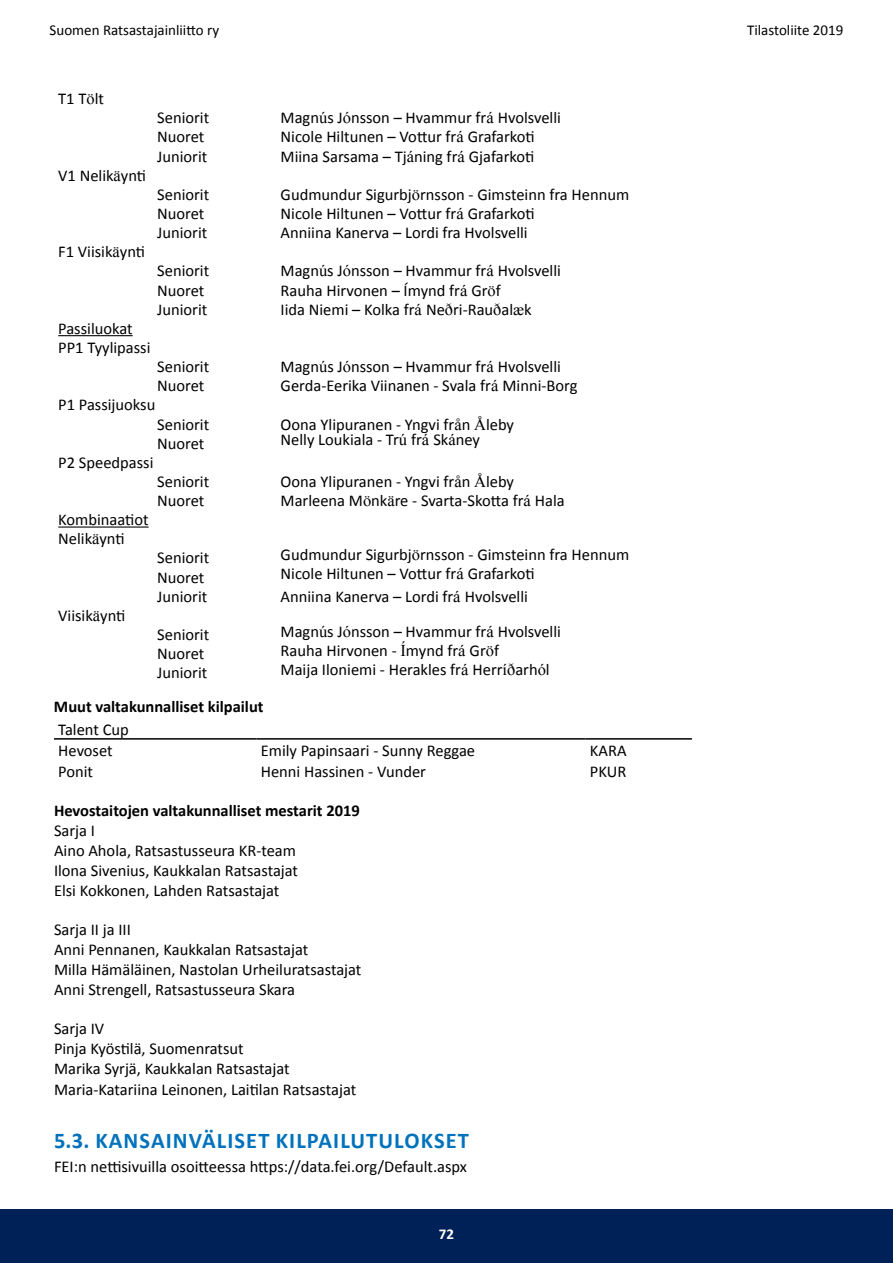
<style>
.page{position:relative;width:893px;height:1263px;background:#fff}
.page>*{position:absolute;margin:0;border:0;box-sizing:border-box;transform-origin:0 0}
.t1{font:700 22.5px "Calibri";color:#0072bc}
.t2{font:16.5px/19.8px "Calibri";color:#000}
.t3{font:700 16.5px "Calibri";color:#000}
.t4{font:15px "Calibri";color:#000}
.t5{font:700 15px "Calibri";color:#fff}
.s1{font-family:"Times New Roman"}
</style>
<div class="page">
<div style="left:0;top:1209px;width:893px;height:54px;background:#002157"></div>
<hr style="left:58px;top:335px;width:75px;height:1px;background:#000">
<hr style="left:58px;top:526px;width:91px;height:2px;background:#000">
<hr style="left:54px;top:738px;width:202px;height:2px;background:#000">
<hr style="left:256px;top:738px;width:330px;height:2px;background:#000">
<hr style="left:586px;top:738px;width:106px;height:2px;background:#000">
<p class="t4" style="left:50px;top:21px;width:171px">Suomen Ratsastajainliitto ry</p>
<p class="t4" style="left:747px;top:21px;width:98px">Tilastoliite 2019</p>
<p class="t2" style="left:58px;top:89px;width:47px">T1 T<span class="s1">ö</span>lt</p>
<p class="t2" style="left:58px;top:165px;width:89px">V1 Nelik<span class="s1">ä</span>ynti</p>
<p class="t2" style="left:58px;top:242px;width:88px">F1 Viisik<span class="s1">ä</span>ynti</p>
<p class="t2" style="left:157px;top:108px;width:53px">Seniorit</p>
<p class="t2" style="left:281px;top:108px;width:282px">Magn<span class="s1">ú</span>s J<span class="s1">ó</span>nsson – Hvammur fr<span class="s1">á</span> Hvolsvelli</p>
<p class="t2" style="left:157px;top:127px;width:49px">N uoret</p>
<p class="t2" style="left:281px;top:127px;width:256px">Nicole Hiltunen – Vottur fr<span class="s1">á</span> Grafarkoti</p>
<p class="t2" style="left:157px;top:146px;width:52px">Juniorit</p>
<p class="t2" style="left:281px;top:146px;width:255px">Miina Sarsama – Tj<span class="s1">á</span>ning fr<span class="s1">á</span> Gjafarkoti</p>
<p class="t2" style="left:157px;top:185px;width:53px">Seniorit</p>
<p class="t2" style="left:281px;top:185px;width:350px">Gudmundur Sigurbj<span class="s1">ö</span>rnsson - Gimsteinn fra Hennum</p>
<p class="t2" style="left:157px;top:204px;width:49px">N uoret</p>
<p class="t2" style="left:281px;top:204px;width:256px">Nicole Hiltunen – Vottur fr<span class="s1">á</span> Grafarkoti</p>
<p class="t2" style="left:157px;top:223px;width:52px">Juniorit</p>
<p class="t2" style="left:281px;top:223px;width:249px">Anniina Kanerva – Lordi fra Hvolsvelli</p>
<p class="t2" style="left:157px;top:261px;width:53px">Seniorit</p>
<p class="t2" style="left:281px;top:261px;width:282px">Magn<span class="s1">ú</span>s J<span class="s1">ó</span>nsson – Hvammur fr<span class="s1">á</span> Hvolsvelli</p>
<p class="t2" style="left:157px;top:280px;width:49px">N uoret</p>
<p class="t2" style="left:281px;top:280px;width:222px">Rauha Hirvonen – Ímynd fr<span class="s1">á</span> Gr<span class="s1">ö</span>f</p>
<p class="t2" style="left:157px;top:299px;width:52px">Juniorit</p>
<p class="t2" style="left:281px;top:299px;width:253px">Iida Niemi – Kolka fr<span class="s1">á</span> Ne<span class="s1">ð</span>ri-Rau<span class="s1">ð</span>al<span class="s1">æ</span>k</p>
<p class="t2" style="left:58px;top:319px;width:94px;line-height:19.2px">Passiluokat<br>PP 1 Tyylipassi</p>
<p class="t2" style="left:157px;top:357px;width:53px">Seniorit</p>
<p class="t2" style="left:281px;top:357px;width:282px">Magn<span class="s1">ú</span>s J<span class="s1">ó</span>nsson – Hvammur fr<span class="s1">á</span> Hvolsvelli</p>
<p class="t2" style="left:157px;top:376px;width:49px">N uoret</p>
<p class="t2" style="left:281px;top:376px;width:298px">Gerda-Eerika Viinanen - Svala fr<span class="s1">á</span> M inni-Borg</p>
<p class="t2" style="left:58px;top:395px;width:99px">P1 Passijuoksu</p>
<p class="t2" style="left:157px;top:414px;width:53px">Seniorit</p>
<p class="t2" style="left:281px;top:414px;width:235px">Oona Ylipuranen - Yngvi fr<span class="s1">å</span>n <span class="s1">Å</span>leby</p>
<p class="t2" style="left:157px;top:433px;width:49px">N uoret</p>
<p class="t2" style="left:281px;top:430px;width:201px">Nelly Loukiala - Tr<span class="s1">ú</span> fr<span class="s1">á</span> Sk<span class="s1">á</span>ney</p>
<p class="t2" style="left:58px;top:452px;width:97px">P2 Speedpassi</p>
<p class="t2" style="left:58px;top:510px;width:92px;line-height:19.2px">Kombinaatiot<br>Nelik<span class="s1">ä</span>ynti</p>
<p class="t2" style="left:157px;top:472px;width:53px">Seniorit</p>
<p class="t2" style="left:281px;top:472px;width:235px">Oona Ylipuranen - Yngvi fr<span class="s1">å</span>n <span class="s1">Å</span>leby</p>
<p class="t2" style="left:157px;top:491px;width:49px">N uoret</p>
<p class="t2" style="left:281px;top:491px;width:286px">M arleena M<span class="s1">ö</span>nk<span class="s1">ä</span>re - Svarta-Skotta fr<span class="s1">á</span> Hala</p>
<p class="t2" style="left:157px;top:548px;width:53px">Seniorit</p>
<p class="t2" style="left:281px;top:545px;width:350px">Gudmundur Sigurbj<span class="s1">ö</span>rnsson - Gimsteinn fra Hennum</p>
<p class="t2" style="left:157px;top:567px;width:49px">N uoret</p>
<p class="t2" style="left:281px;top:564px;width:256px">Nicole Hiltunen – Vottur fr<span class="s1">á</span> Grafarkoti</p>
<p class="t2" style="left:157px;top:586px;width:52px">Juniorit</p>
<p class="t2" style="left:281px;top:586px;width:249px">Anniina Kanerva – Lordi fr<span class="s1">á</span> Hvolsvelli</p>
<p class="t2" style="left:58px;top:605px;width:69px">Viisik<span class="s1">ä</span>ynti</p>
<p class="t2" style="left:157px;top:625px;width:53px">Seniorit</p>
<p class="t2" style="left:281px;top:621px;width:282px">Magn<span class="s1">ú</span>s J<span class="s1">ó</span>nsson – Hvammur fr<span class="s1">á</span> Hvolsvelli</p>
<p class="t2" style="left:157px;top:644px;width:49px">N uoret</p>
<p class="t2" style="left:281px;top:640px;width:220px">Rauha Hirvonen - <span class="s1">Í</span>mynd fr<span class="s1">á</span> Gr<span class="s1">ö</span>f</p>
<p class="t2" style="left:157px;top:663px;width:52px">Juniorit</p>
<p class="t2" style="left:281px;top:659px;width:271px">Maija I loniemi - Herakles fr<span class="s1">á</span> Herr<span class="s1">íð</span>arh<span class="s1">ó</span>l</p>
<p class="t3" style="left:54px;top:696px;width:211px">Muut valtakunnalliset kilpailut</p>
<p class="t2" style="left:58px;top:719px;width:72px;line-height:21px">Talent Cup<br>Hevoset</p>
<p class="t2" style="left:261px;top:740px;width:216px">Emily Papinsaari - Sunny Reggae</p>
<p class="t2" style="left:590px;top:740px;width:10px">KARA</p>
<p class="t2" style="left:58px;top:761px;width:36px">Ponit</p>
<p class="t2" style="left:261px;top:761px;width:167px">Henni Hassinen - Vunder</p>
<p class="t2" style="left:590px;top:761px;width:10px">PKUR</p>
<p class="t3" style="left:54px;top:800px;width:307px">Hevostaitojen valtakunnalliset mestarit 2019</p>
<p class="t2" style="left:54px;top:821px;width:246px">Sarja I<br>Aino Ahola, Ratsastusseura KR-team<br>I lona Sivenius, Kaukkalan Ratsastajat<br>Elsi Kokkonen, Lahden Ratsastajat</p>
<p class="t2" style="left:54px;top:920px;width:309px">Sarja II ja III<br>Anni Pennanen, Kaukkalan Ratsastajat<br>M illa Hämäläinen, Nastolan U rheiluratsastajat Anni Strengell, Ratsastusseura Skara</p>
<p class="t2" style="left:54px;top:1019px;width:237px">Sarja IV<br>Pinja Kyöstilä, Suomenratsut<br>M arika Syrjä, Kaukkalan Ratsastajat</p>
<p class="t2" style="left:54px;top:1080px;width:304px">Maria-Katariina Leinonen, Laitilan Ratsastajat</p>
<h1 class="t1" style="left:54px;top:1126px;width:69px">5.3. Kansainväliset</h1>
<h1 class="t1" style="left:276px;top:1126px;width:13px">kilpailutulokset</h1>
<p class="t2" style="left:54px;top:1157px;width:415px">FEI:n nettisivuilla osoitteessa https://data.fei.org/Default.aspx</p>
<p class="t5" style="left:439px;top:1225px;width:17px">72</p>
</div>
